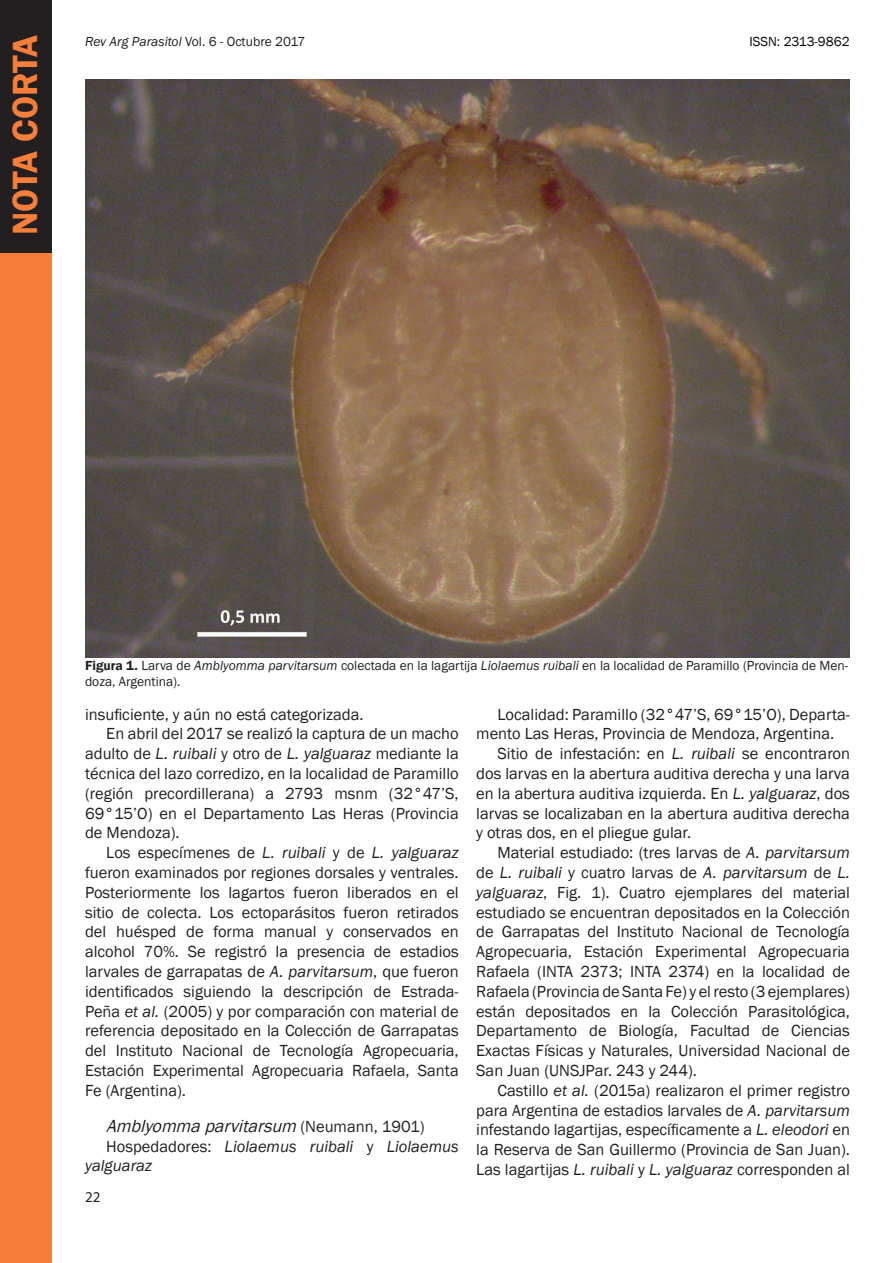
<style>
.page{position:relative;width:893px;height:1263px;background:#fff}
.page>*{position:absolute;margin:0;border:0;box-sizing:border-box;transform-origin:0 0}
.t1{font:600 36px "Franklin Gothic";color:#f47e3a}
.t2{font:italic 18px "Franklin Gothic";color:#231f20}
.t3{font:16.5px "Franklin Gothic";color:#231f20}
.t4{font:16.5px "Franklin Gothic";color:#201d1e}
.t5{font:italic 16.5px/19.8px "Franklin Gothic";color:#231f20}
.t6{font:15px "Myriad Pro";color:#231f20}
.t7{font:13.5px/16.5px "Franklin Gothic";color:#231f20}
.t8{font:13.5px "Franklin Gothic";color:#040503}
.s1{font-style:italic}
.s2{font-weight:600}
.s3{font-style:normal}
.s4{font-style:normal;font-size:16.5px}
.s5{color:#201d1e}
.s6{color:#231f20}
.s7{font-style:italic;color:#231f20}
</style>
<div class="page">
<div style="left:0;top:0;width:51px;height:1263px;background:#f47e3a"></div>
<div style="left:0;top:0;width:51px;height:253px;background:#231f20"></div>
<img style="left:85px;top:80px;width:764px;height:577px">
<h1 class="t1" style="left:3px;top:235px;width:202px;rotate:-90deg">NOTA CORTA</h1>
<p class="t7" style="left:85px;top:34px;width:222px"><span class="s1">Rev Arg Parasitol</span> Vol. 6 - Octubre 2017</p>
<p class="t8" style="left:749px;top:33px;width:102px">ISSN: 2313-9862</p>
<p class="t7" style="left:85px;top:657px;width:765px"><span class="s2">Figura 1.</span> Larva de <span class="s1">Amblyomma parvitarsum</span> colectada en la lagartija <span class="s1">Liolaemus ruibali</span> en la localidad de Paramillo (Provincia de Men&shy;doza, Argentina).</p>
<p class="t3" style="left:85px;top:704px;width:280px">insuficiente, y aún no está categorizada.</p>
<p class="t3" style="left:106px;top:724px;width:354px">En abril del 2017 se realizó la captura de un macho</p>
<p class="t3" style="left:85px;top:743px;width:375px">adulto de <span class="s1">L. ruibali</span> y otro de <span class="s1">L. yalguaraz</span> mediante la</p>
<p class="t3" style="left:85px;top:763px;width:375px">técnica del lazo corredizo, en la localidad de Paramillo</p>
<p class="t3" style="left:85px;top:783px;width:375px">(región precordillerana) a 2793 msnm (32°47’S,</p>
<p class="t3" style="left:85px;top:803px;width:375px">69°15’O) en el Departamento Las Heras (Provincia</p>
<p class="t3" style="left:85px;top:823px;width:96px">de Mendoza).</p>
<p class="t5" style="left:106px;top:843px;width:354px"><span class="s3">Los especímenes de</span> L. ruibali <span class="s3">y de</span> L. yalguaraz</p>
<p class="t3" style="left:85px;top:862px;width:375px">fueron examinados por regiones dorsales y ventrales.</p>
<p class="t3" style="left:85px;top:882px;width:375px">Posteriormente los lagartos fueron liberados en el</p>
<p class="t3" style="left:85px;top:902px;width:375px">sitio de colecta. Los ectoparásitos fueron retirados</p>
<p class="t3" style="left:85px;top:922px;width:375px">del huésped de forma manual y conservados en</p>
<p class="t3" style="left:85px;top:941px;width:375px">alcohol 70%. Se registró la presencia de estadios</p>
<p class="t3" style="left:85px;top:961px;width:375px">larvales de garrapatas de <span class="s1">A. parvitarsum</span>, que fueron</p>
<p class="t3" style="left:85px;top:981px;width:375px">identificados siguiendo la descripción de Estrada-</p>
<p class="t3" style="left:85px;top:1001px;width:375px">Peña <span class="s1">et al.</span> (2005) y por comparación con material de</p>
<p class="t3" style="left:85px;top:1021px;width:375px">referencia depositado en la Colección de Garrapatas</p>
<p class="t3" style="left:85px;top:1040px;width:375px">del Instituto Nacional de Tecnología Agropecuaria,</p>
<p class="t3" style="left:85px;top:1060px;width:375px">Estación Experimental Agropecuaria Rafaela, Santa</p>
<p class="t3" style="left:85px;top:1080px;width:103px">Fe (Argentina).</p>
<p class="t2" style="left:106px;top:1115px;width:320px">Amblyommaparvitarsum <span class="s4">( N e u m a n n , 1 9 0 1 )</span></p>
<p class="t5" style="left:85px;top:1136px;width:375px;text-indent:21px"><span class="s3">Hospedadores:</span> Liolaemus ruibali <span class="s3">y</span> Liolaemus yalguaraz</p>
<p class="t6" style="left:85px;top:1188px;width:17px">22</p>
<p class="t3" style="left:497px;top:704px;width:354px">Localidad: Paramillo (32°47’S, 69°15’O)<span class="s5">,</span> Departa-</p>
<p class="t3" style="left:476px;top:724px;width:359px">mento Las Heras, Provincia de Mendoza<span class="s5">, Argentina.</span></p>
<p class="t4" style="left:497px;top:743px;width:354px">Sitio de infestación: en <span class="s1">L. ruibali</span> se encontraron</p>
<p class="t4" style="left:476px;top:763px;width:375px">dos larvas en la abertura auditiva derecha y una larva</p>
<p class="t4" style="left:476px;top:783px;width:375px">en la abertura auditiva izquierda. En <span class="s1">L. yalguaraz</span>, dos</p>
<p class="t4" style="left:476px;top:803px;width:375px">larvas se localizaban en la abertura auditiva derecha</p>
<p class="t4" style="left:476px;top:823px;width:216px">y otras dos, en el pliegue gular.</p>
<p class="t4" style="left:497px;top:842px;width:354px">Material estudiado: (t<span class="s6">res larvas de</span> <span class="s7">A. parvitarsum</span></p>
<p class="t5" style="left:476px;top:863px;width:375px"><span class="s3">de</span> L. ruibali <span class="s3">y cuatro larvas de</span> A. parvitarsum <span class="s3">de</span> L.</p>
<p class="t3" style="left:476px;top:882px;width:375px"><span class="s1">yalguaraz</span>, Fig. 1). Cuatro ejemplares del material</p>
<p class="t3" style="left:476px;top:902px;width:375px">estudiado se encuentran depositados en <span class="s5">la</span> Colección</p>
<p class="t3" style="left:476px;top:922px;width:375px">de Garrapatas del Instituto Nacional de Tecnología</p>
<p class="t3" style="left:476px;top:941px;width:375px">Agropecuaria, Estación Experimental Agropecuaria</p>
<p class="t3" style="left:476px;top:961px;width:375px">Rafaela (INTA 2373; INTA 2374) en la localidad de</p>
<p class="t3" style="left:476px;top:981px;width:375px">Rafaela (Provincia de Santa Fe) y el resto (3 ejemplares)</p>
<p class="t3" style="left:476px;top:1001px;width:375px">están depositados en la Colección Parasitológica,</p>
<p class="t3" style="left:476px;top:1021px;width:375px">Departamento de Biología, Facultad de Ciencias</p>
<p class="t3" style="left:476px;top:1040px;width:375px">Exactas Físicas y Naturales, Universidad Nacional de</p>
<p class="t3" style="left:476px;top:1060px;width:222px">San Juan (UNSJPar. 243 y 244).</p>
<p class="t3" style="left:497px;top:1080px;width:354px">Castillo <span class="s1">et al.</span> (2015a) realizaron el primer registro</p>
<p class="t3" style="left:476px;top:1100px;width:375px">para Argentina de estadios larvales de <span class="s1">A. parvitarsum</span></p>
<p class="t3" style="left:476px;top:1120px;width:375px">infestando lagartijas, específicamente a <span class="s1">L. eleodori</span> en</p>
<p class="t3" style="left:476px;top:1139px;width:375px">la Reserva de San Guillermo (Provincia de San Juan).</p>
<p class="t3" style="left:476px;top:1159px;width:375px">Las lagartijas <span class="s1">L. ruibali</span> y <span class="s1">L. yalguaraz</span> corresponden al</p>
</div>
